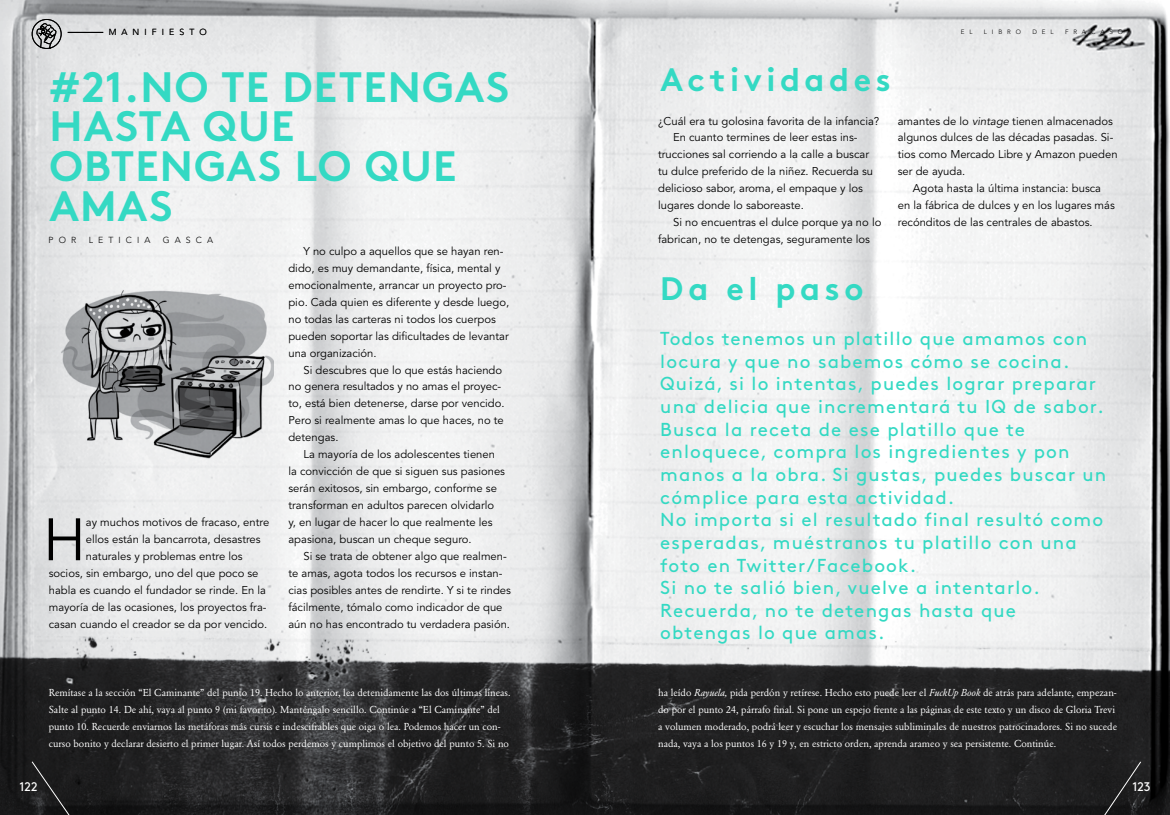
<style>
.page{position:relative;width:1170px;height:815px;background:#fff}
.page>*{position:absolute;margin:0;border:0;box-sizing:border-box;transform-origin:0 0}
.t1{font:59.25px "Avenir";color:#000}
.t2{font:700 42.5px/39.6px "Brown";letter-spacing:.025em;color:#34d9c3}
.t3{font:700 32.5px "Brown";letter-spacing:.145em;color:#34d9c3}
.t4{font:18.75px/22.6px "Brown";letter-spacing:.06em;color:#34d9c3}
.t5{font:12.5px "Brown";color:#fff}
.t6{font:11.25px/17px "Avenir";color:#000}
.t7{font:10px/17px "Garamond BE";color:#fff}
.t8{font:300 8.75px "Avenir";letter-spacing:.58em;color:#000}
.t9{font:300 6.25px "Avenir";color:#000}
.s1{font-style:italic}
</style>
<div class="page">
<img style="left:0;top:0;width:1169px;height:629px">
<img style="left:0;top:629px;width:1169px;height:186px">
<svg style="left:32px;top:19px;width:29px;height:30px"></svg>
<hr style="left:68px;top:32px;width:35px;height:1px;background:#000">
<img style="left:53px;top:283px;width:221px;height:181px">
<svg style="left:1092px;top:761px;width:48px;height:54px;background:#222223"></svg>
<svg style="left:32px;top:761px;width:50px;height:54px;background:#202021"></svg>
<p class="t8" style="left:109px;top:27px;width:23px">M AN</p>
<p class="t8" style="left:144px;top:27px;width:35px">IFIESTO</p>
<p class="t9" style="left:960px;top:28px;width:12px">E L</p>
<p class="t9" style="left:983px;top:28px;width:31px">L IBRO</p>
<p class="t9" style="left:1032px;top:28px;width:8px">DEL</p>
<p class="t9" style="left:1064px;top:28px;width:18px">F RACASO</p>
<h2 class="t2" style="left:49px;top:63px;width:461px">#21.NO TE DETENGAS<br>H ASTA QUE<br>OBTENGAS LO QUE<br>AMAS</h2>
<h3 class="t3" style="left:660px;top:53px;width:232px">ACTIVIDADES</h3>
<p class="t6" style="left:658px;top:112px;width:223px">¿Cuál era tu golosina favorita de la infancia?</p>
<p class="t6" style="left:673px;top:129px;width:186px">En cuanto termines de leer estas ins-</p>
<p class="t6" style="left:658px;top:146px;width:212px">trucciones sal corriendo a la calle a buscar</p>
<p class="t6" style="left:658px;top:163px;width:216px">tu dulce preferido de la niñez. Recuerda su</p>
<p class="t6" style="left:658px;top:180px;width:206px">delicioso sabor, aroma, el empaque y los</p>
<p class="t6" style="left:658px;top:197px;width:147px">lugares donde lo saboreaste.</p>
<p class="t6" style="left:673px;top:214px;width:210px">Si no encuentras el dulce porque ya no lo</p>
<p class="t6" style="left:658px;top:231px;width:213px">fabrican, no te detengas, seguramente los</p>
<p class="t6" style="left:897px;top:112px;width:221px">amantes de lo <span class="s1">vintage</span> tienen almacenados algunos dulces de las décadas pasadas. Si&shy;tios como Mercado Libre y Amazon pueden ser de ayuda.</p>
<p class="t6" style="left:897px;top:180px;width:218px;text-indent:15px">Agota hasta la última instancia: busca en la fábrica de dulces y en los lugares más recónditos de las centrales de abastos.</p>
<p class="t8" style="left:49px;top:235px;width:20px">P OR</p>
<p class="t8" style="left:89px;top:235px;width:18px">L ET</p>
<p class="t8" style="left:118px;top:235px;width:32px">IC IA</p>
<p class="t8" style="left:163px;top:235px;width:23px">G ASCA</p>
<p class="t6" style="left:288px;top:243px;width:222px;text-indent:15px">Y no culpo a aquellos que se hayan ren&shy;dido, es muy demandante, física, mental y emocionalmente, arrancar un proyecto pro&shy;pio. Cada quien es diferente y desde luego, no todas las carteras ni todos los cuerpos pueden soportar las dificultades de levantar una organización.</p>
<p class="t6" style="left:288px;top:361px;width:218px;text-indent:15px">Si descubres que lo que estás haciendo no genera resultados y no amas el proyec&shy;to, está bien detenerse, darse por vencido.<br>Pero si realmente amas lo que haces, no te detengas.</p>
<p class="t6" style="left:288px;top:446px;width:218px;text-indent:15px">La mayoría de los adolescentes tienen la convicción de que si siguen sus pasiones serán exitosos, sin embargo, conforme se transforman en adultos parecen olvidarlo<br>y, en lugar de hacer lo que realmente les apasiona, buscan un cheque seguro.</p>
<p class="t6" style="left:288px;top:548px;width:224px;text-indent:15px">Si se trata de obtener algo que realmen&shy;te amas, agota todos los recursos e instan&shy;cias posibles antes de rendirte. Y si te rindes fácilmente, tómalo como indicador de que aún no has encontrado tu verdadera pasión.</p>
<h3 class="t3" style="left:660px;top:262px;width:204px">D A EL PASO</h3>
<p class="t4" style="left:660px;top:326px;width:447px">Todos tenemos un platillo que amamos con locura y que no sabemos cómo se cocina.<br>Quizá, si lo intentas, puedes lograr preparar una delicia que incrementará tu IQ de sabor.<br>Busca la receta de ese platillo que te enloquece, compra los ingredientes y pon manos a la obra. Si gustas, puedes buscar un cómplice para esta actividad.<br>No importa si el resultado final resultó como esperadas, muéstranos tu platillo con una foto en Twitter/Facebook.<br>Si no te salió bien, vuelve a intentarlo.<br>Recuerda, no te detengas hasta que obtengas lo que amas.</p>
<h1 class="t1" style="left:43px;top:506px;width:44px">H</h1>
<p class="t6" style="left:86px;top:514px;width:185px">ay muchos motivos de fracaso, entre</p>
<p class="t6" style="left:86px;top:531px;width:176px">ellos están la bancarrota, desastres</p>
<p class="t6" style="left:86px;top:548px;width:158px">naturales y problemas entre los</p>
<p class="t6" style="left:49px;top:565px;width:211px">socios, sin embargo, uno del que poco se</p>
<p class="t6" style="left:49px;top:582px;width:219px">habla es cuando el fundador se rinde. En la</p>
<p class="t6" style="left:49px;top:599px;width:219px">mayoría de las ocasiones, los proyectos fra-</p>
<p class="t6" style="left:49px;top:616px;width:220px">casan cuando el creador se da por vencido.</p>
<p class="t7" style="left:49px;top:684px;width:463px">Remítase a la sección “El Caminante” del punto 19. Hecho lo anterior, lea detenidamente las dos últimas líneas.<br>Salte al punto 14. De ahí, vaya al punto 9 (mi favorito). Manténgalo sencillo. Continúe a “El Caminante” del punto 10. Recuerde enviarnos las metáforas más cursis e indescifrables que oiga o lea. Podemos hacer un con&shy;curso bonito y declarar desierto el primer lugar. Así todos perdemos y cumplimos el objetivo del punto 5. Si no</p>
<p class="t7" style="left:658px;top:684px;width:460px">ha leído <span class="s1">Rayuela,</span> pida perdón y retírese. Hecho esto puede leer el <span class="s1">FuckUp Book</span> de atrás para adelante, empezan&shy;do por el punto 24, párrafo final. Si pone un espejo frente a las páginas de este texto y un disco de Gloria Trevi a volumen moderado, podrá leer y escuchar los mensajes subliminales de nuestros patrocinadores. Si no sucede nada, vaya a los puntos 16 y 19 y, en estricto orden, aprenda arameo y sea persistente. Continúe.</p>
<p class="t5" style="left:20px;top:777px;width:20px">122</p>
<p class="t5" style="left:1132px;top:777px;width:20px">123</p>
</div>
